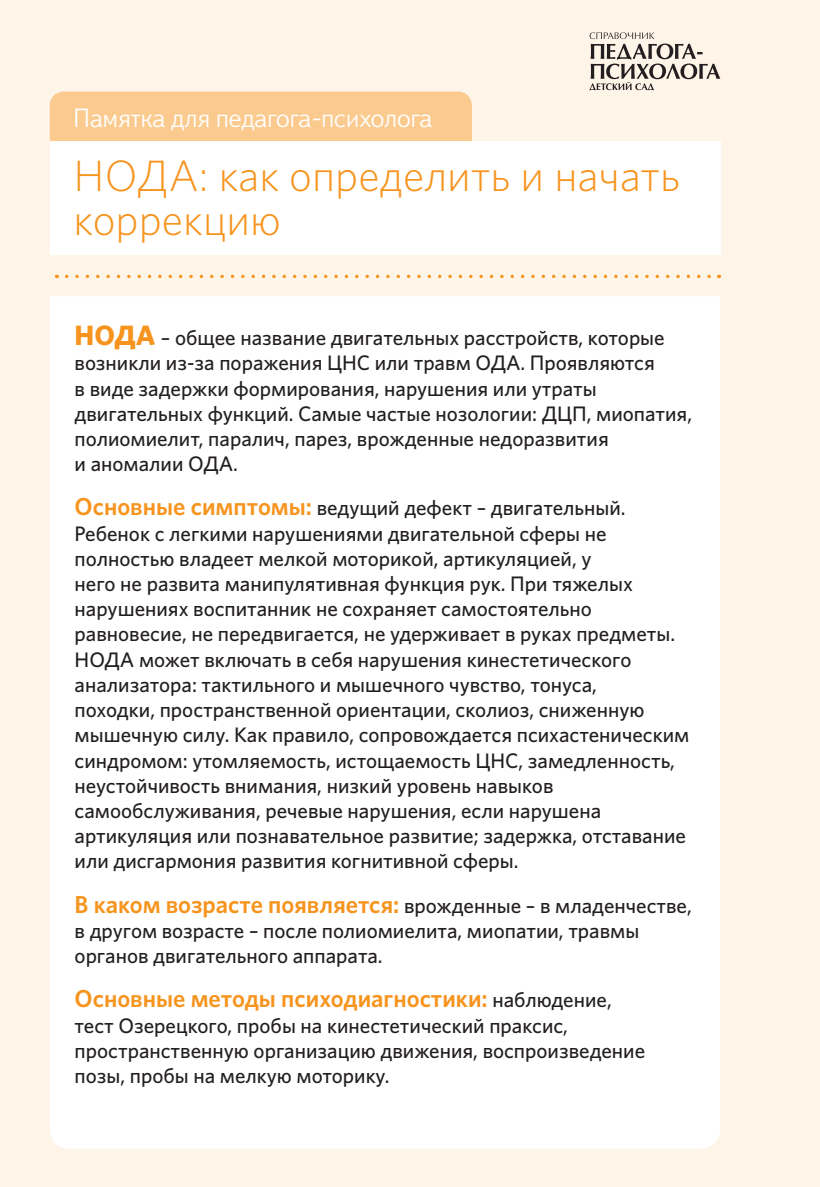
<style>
.page{position:relative;width:820px;height:1187px;background:#fff}
.page>*{position:absolute;margin:0;border:0;box-sizing:border-box;transform-origin:0 0}
.t1{font:300 43.93px/43.8px "Whitney";color:#f7941e}
.t2{font:300 26.25px "Textbook New";color:#fff}
.Pamyatka_new{font:600 24.5px "Whitney";color:#f7941e}
.Pamyatka_new-2{font:500 21px/25.2px "Whitney";color:#231f20}
.s1{font-weight:700;font-size:28px;color:#f7941e}
.s2{font-weight:600;font-size:24.5px;color:#f7941e}
.s3{font-weight:500;font-size:21px;color:#231f20}
</style>
<div class="page">
<div style="left:0;top:0;width:818px;height:1187px;background:#fef4e8"></div>
<div style="left:50px;top:92px;width:421px;height:49px;background:#fbca8e"></div>
<div style="left:50px;top:141px;width:669px;height:114px;background:#fff"></div>
<svg style="left:67px;top:275px;width:652px;height:3px"></svg>
<svg style="left:589px;top:32px;width:130px;height:58px"></svg>
<div style="left:50px;top:296px;width:669px;height:852px;background:#fff"></div>
<p class="t2" style="left:74px;top:102px;width:360px">Памятка для педагога-психолога</p>
<p class="t1" style="left:74px;top:153px;width:607px">НОДА: как определить и начать коррекцию</p>
<p class="Pamyatka_new-2" style="left:75px;top:325px;width:618px"><span class="s1">НОДА</span> – общее название двигательных расстройств, которые возникли из-за поражения ЦНС или травм ОДА. Проявляются<br>в виде задержки формирования, нарушения или утраты двигательных функций. Самые частые нозологии: ДЦП, миопатия, полиомиелит, паралич, парез, врожденные недоразвития<br>и аномалии ОДА.</p>
<p class="Pamyatka_new-2" style="left:75px;top:495px;width:616px"><span class="s2">Основные симптомы:</span> ведущий дефект – двигательный.<br>Ребенок с легкими нарушениями двигательной сферы не полностью владеет мелкой моторикой, артикуляцией, у<br>него не развита манипулятивная функция рук. При тяжелых нарушениях воспитанник не сохраняет самостоятельно равновесие, не передвигается, не удерживает в руках предметы.<br>НОДА может включать в себя нарушения кинестетического анализатора: тактильного и мышечного чувство, тонуса,<br>походки, пространственной ориентации, сколиоз, сниженную мышечную силу. Как правило, сопровождается психастеническим синдромом: утомляемость, истощаемость ЦНС, замедленность, неустойчивость внимания, низкий уровень навыков самообслуживания, речевые нарушения, если нарушена артикуляция или познавательное развитие; задержка, отставание или дисгармония развития когнитивной сферы.</p>
<p class="Pamyatka_new" style="left:75px;top:888px;width:618px">В каком возрасте появляется: <span class="s3">врожденные – в младенчестве,</span></p>
<p class="Pamyatka_new-2" style="left:75px;top:917px;width:566px">в другом возрасте – после полиомиелита, миопатии, травмы органов двигательного аппарата.</p>
<p class="Pamyatka_new" style="left:75px;top:982px;width:538px">Основные методы психодиагностики: <span class="s3">наблюдение,</span></p>
<p class="Pamyatka_new-2" style="left:75px;top:1012px;width:571px">тест Озерецкого, пробы на кинестетический праксис, пространственную организацию движения, воспроизведение позы, пробы на мелкую моторику.</p>
</div>
